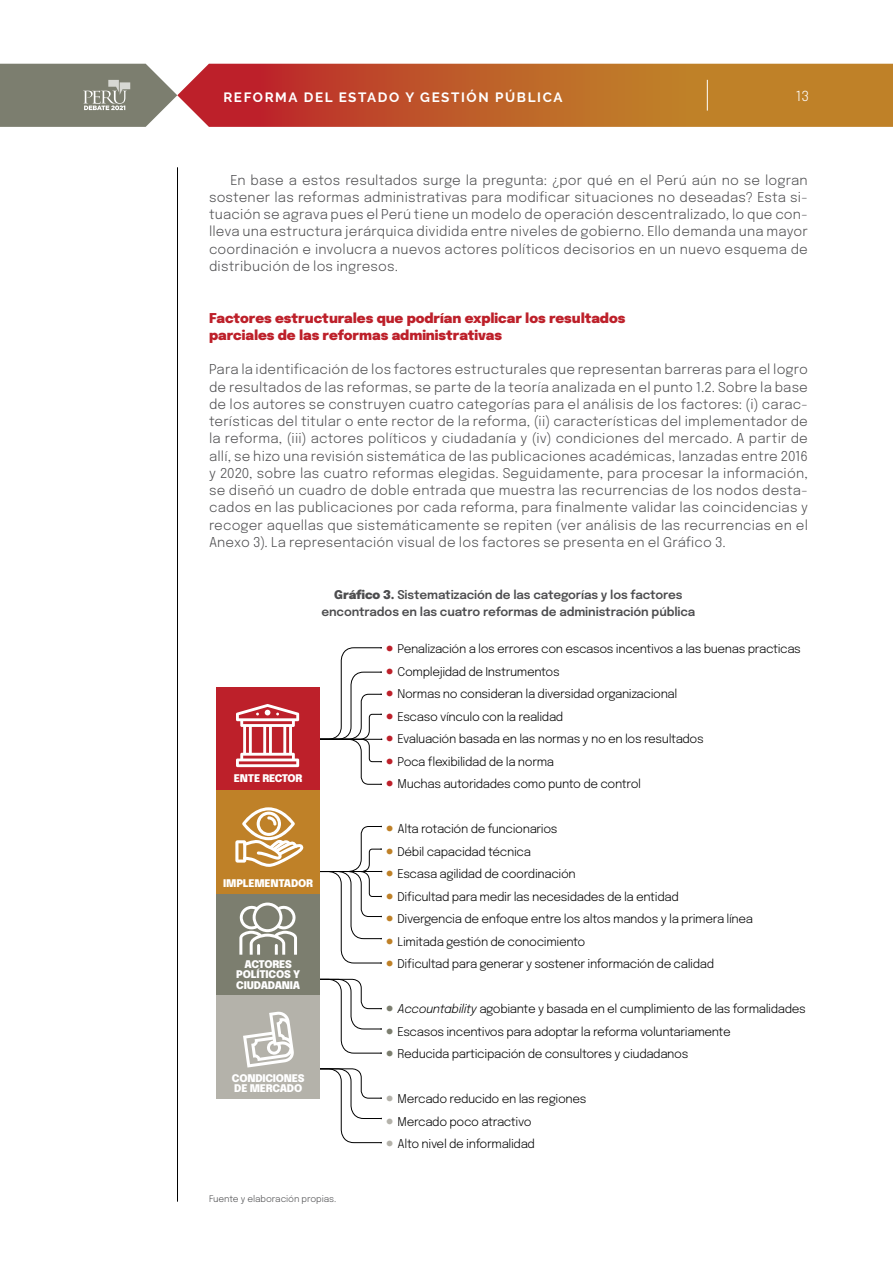
<style>
.page{position:relative;width:893px;height:1263px;background:#fff}
.page>*{position:absolute;margin:0;border:0;box-sizing:border-box;transform-origin:0 0}
.t1{font:300 13.8px "Epilogue";color:#fff}
.t2{font:300 13.5px/17.2px "Epilogue";letter-spacing:.01em;color:#4d4d4f;text-align:justify}
.t3{font:900 13.5px/17.2px "Epilogue";letter-spacing:-.005em;color:#bd202a}
.t4{font:700 13.5px "Raleway";letter-spacing:.12em;color:#fff}
.t5{font:300 12px "Epilogue";letter-spacing:-.03em;color:#000}
.t6{font:600 12px/17.2px "Epilogue";letter-spacing:-.01em;color:#4d4d4f;text-align:center}
.t7{font:900 10.5px/10.5px "Epilogue";letter-spacing:-.02em;color:#fff;text-align:center}
.t8{font:300 9px "Epilogue";letter-spacing:-.01em;color:#4d4d4f}
.s1{font-weight:900}
.s2{font-family:"Helvetica Neue";font-weight:700;font-size:13.5px;color:#bd202a}
.s3{font-family:"Helvetica Neue";font-weight:700;font-size:13.5px;color:#bf8128}
.s4{font-family:"Helvetica Neue";font-weight:700;font-size:13.5px;color:#7c7e6f}
.s5{font-style:italic}
.s6{font-family:"Helvetica Neue";font-weight:700;font-size:13.5px;color:#b4b2aa}
</style>
<div class="page">
<hr style="left:177px;top:167px;width:1px;height:1035px;background:#000">
<svg style="left:320px;top:826px;width:62px;height:138px"></svg>
<svg style="left:320px;top:647px;width:62px;height:138px"></svg>
<svg style="left:320px;top:1068px;width:62px;height:75px"></svg>
<svg style="left:320px;top:979px;width:62px;height:75px"></svg>
<div style="left:216px;top:687px;width:104px;height:104px;background:#bd202a"></div>
<div style="left:216px;top:892px;width:104px;height:103px;background:#7c7e6f"></div>
<div style="left:216px;top:791px;width:104px;height:103px;background:#bf8128"></div>
<div style="left:216px;top:995px;width:104px;height:104px;background:#b4b2aa"></div>
<svg style="left:235px;top:807px;width:68px;height:60px"></svg>
<svg style="left:243px;top:1011px;width:51px;height:56px"></svg>
<svg style="left:239px;top:902px;width:58px;height:53px"></svg>
<svg style="left:236px;top:704px;width:63px;height:63px"></svg>
<svg style="left:0;top:64px;width:893px;height:63px;background:#b56c3e"></svg>
<hr style="left:707px;top:80px;width:1px;height:31px;background:#fff">
<p class="t4" style="left:223px;top:89px;width:341px">REFORMA DEL ESTADO Y GESTIÓN PÚBLICA</p>
<p class="t1" style="left:796px;top:86px;width:15px">13</p>
<p class="t2" style="left:209px;top:170px;width:600px;text-indent:21px">En base a estos resultados surge la pregunta: ¿por qué en el Perú aún no se logran sostener las reformas administrativas para modificar situaciones no deseadas? Esta si&shy;tuación se agrava pues el Perú tiene un modelo de operación descentralizado, lo que con&shy;lleva una estructura jerárquica dividida entre niveles de gobierno. Ello demanda una mayor coordinación e involucra a nuevos actores políticos decisorios en un nuevo esquema de distribución de los ingresos.</p>
<p class="t3" style="left:209px;top:308px;width:418px">Factores estructurales que podrían explicar los resultados parciales de las reformas administrativas</p>
<p class="t2" style="left:209px;top:360px;width:600px">Para la identificación de los factores estructurales que representan barreras para el logro de resultados de las reformas, se parte de la teoría analizada en el punto 1.2. Sobre la base de los autores se construyen cuatro categorías para el análisis de los factores: (i) carac&shy;terísticas del titular o ente rector de la reforma, (ii) características del implementador de la reforma, (iii) actores políticos y ciudadanía y (iv) condiciones del mercado. A partir de allí, se hizo una revisión sistemática de las publicaciones académicas, lanzadas entre 2016 y 2020, sobre las cuatro reformas elegidas. Seguidamente, para procesar la información, se diseñó un cuadro de doble entrada que muestra las recurrencias de los nodos desta&shy;cados en las publicaciones por cada reforma, para finalmente validar las coincidencias y recoger aquellas que sistemáticamente se repiten (ver análisis de las recurrencias en el Anexo 3). La representación visual de los factores se presenta en el Gráfico 3.</p>
<p class="t6" style="left:321px;top:585px;width:375px"><span class="s1">Gráfico 3.</span> Sistematización de las categorías y los factores encontrados en las cuatro reformas de administración pública</p>
<p class="t7" style="left:234px;top:773px;width:70px">ENTE RECTOR</p>
<p class="t7" style="left:223px;top:878px;width:92px">IMPLEMENTADOR</p>
<p class="t7" style="left:236px;top:958px;width:65px">ACTORES<br>POLÍTICOS Y<br>CIUDADANIA</p>
<p class="t7" style="left:232px;top:1072px;width:74px;text-align:left">CONDICIONES<br>DE MERCADO</p>
<p class="t8" style="left:209px;top:1193px;width:129px">Fuente y elaboración propias.</p>
<p class="t5" style="left:385px;top:640px;width:417px"><span class="s2">●</span> Penalización a los errores con escasos incentivos a las buenas practicas</p>
<p class="t5" style="left:385px;top:663px;width:176px"><span class="s2">●</span> Complejidad de Instrumentos</p>
<p class="t5" style="left:385px;top:685px;width:293px"><span class="s2">●</span> Normas no consideran la diversidad organizacional</p>
<p class="t5" style="left:385px;top:708px;width:179px"><span class="s2">●</span> Escaso vínculo con la realidad</p>
<p class="t5" style="left:385px;top:730px;width:320px"><span class="s2">●</span> Evaluación basada en las normas y no en los resultados</p>
<p class="t5" style="left:385px;top:753px;width:170px"><span class="s2">●</span> Poca flexibilidad de la norma</p>
<p class="t5" style="left:385px;top:775px;width:257px"><span class="s2">●</span> Muchas autoridades como punto de control</p>
<p class="t5" style="left:385px;top:820px;width:174px"><span class="s3">●</span> Alta rotación de funcionarios</p>
<p class="t5" style="left:385px;top:843px;width:147px"><span class="s3">●</span> Débil capacidad técnica</p>
<p class="t5" style="left:385px;top:865px;width:192px"><span class="s3">●</span> Escasa agilidad de coordinación</p>
<p class="t5" style="left:385px;top:888px;width:295px"><span class="s3">●</span> Dificultad para medir las necesidades de la entidad</p>
<p class="t5" style="left:385px;top:910px;width:369px"><span class="s3">●</span> Divergencia de enfoque entre los altos mandos y la primera línea</p>
<p class="t5" style="left:385px;top:933px;width:201px"><span class="s3">●</span> Limitada gestión de conocimiento</p>
<p class="t5" style="left:385px;top:955px;width:330px"><span class="s3">●</span> Dificultad para generar y sostener información de calidad</p>
<p class="t5" style="left:385px;top:1000px;width:422px"><span class="s4">●</span> <span class="s5">Accountability</span> agobiante y basada en el cumplimiento de las formalidades</p>
<p class="t5" style="left:385px;top:1023px;width:347px"><span class="s4">●</span> Escasos incentivos para adoptar la reforma voluntariamente</p>
<p class="t5" style="left:385px;top:1045px;width:304px"><span class="s4">●</span> Reducida participación de consultores y ciudadanos</p>
<p class="t5" style="left:385px;top:1090px;width:203px"><span class="s6">●</span> Mercado reducido en las regiones</p>
<p class="t5" style="left:385px;top:1113px;width:148px"><span class="s6">●</span> Mercado poco atractivo</p>
<p class="t5" style="left:385px;top:1135px;width:151px"><span class="s6">●</span> Alto nivel de informalidad</p>
</div>
